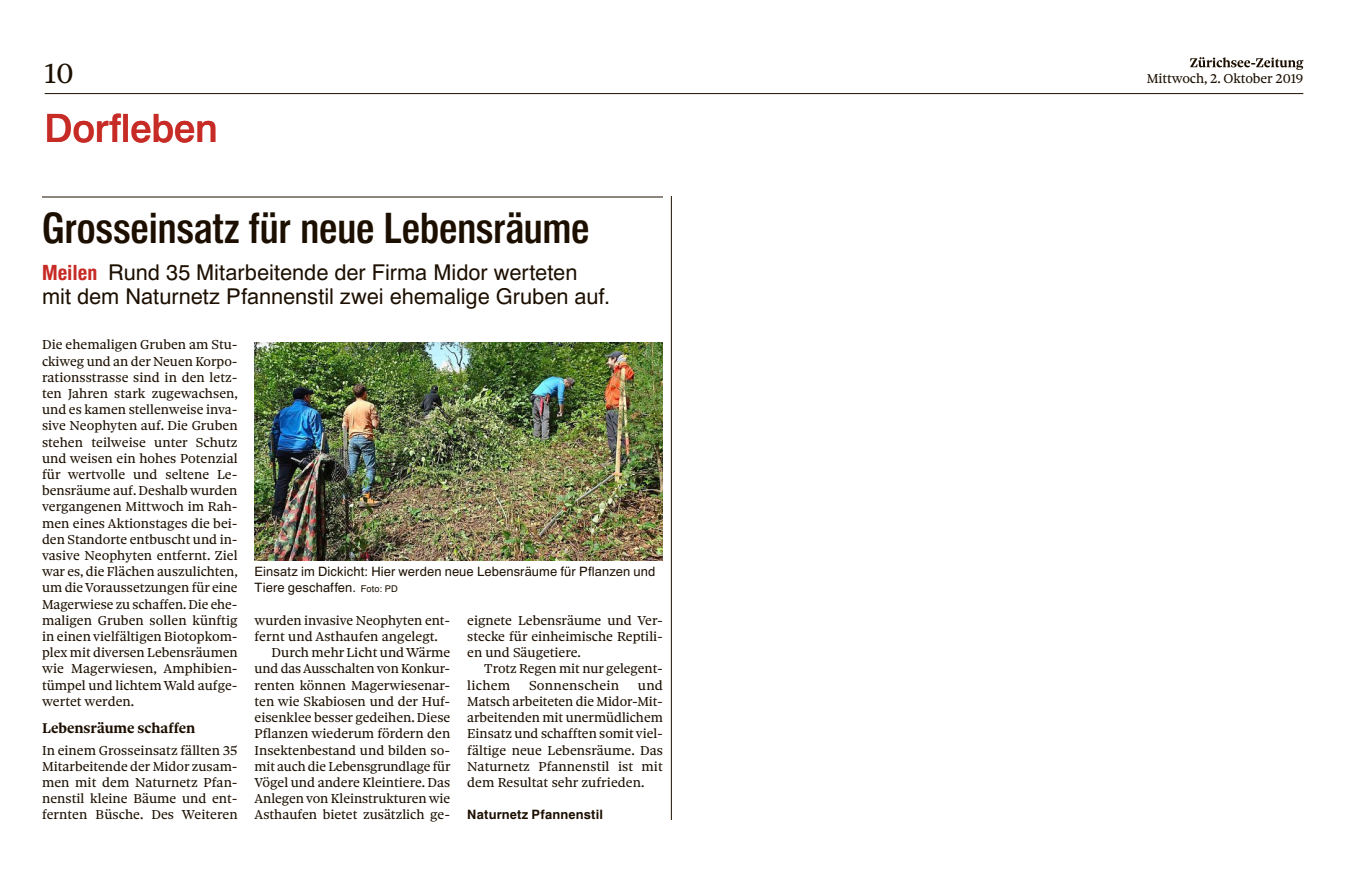
<style>
.page{position:relative;width:1348px;height:880px;background:#fff}
.page>*{position:absolute;margin:0;border:0;box-sizing:border-box;transform-origin:0 0}
.t1{font:42px "Newhouse DT Cond Bold OV BZTEON";letter-spacing:-.01em;color:#1c0f00}
.t2{font:39px "Newhouse DT Medium OV BZTEOK";letter-spacing:-.01em;color:#c72b26}
.t3{font:30px "Sole Serif Text Regular OV BZTEOJ";color:#1c0f00}
.t4{font:21.75px/24px "Newhouse DT Regular OV BZTEOQ";color:#1c0f00}
.t5{font:15px "Sole Serif Text Bold OV BZTEOP";color:#1c0f00}
.t6{font:13.8px/16.2px "Sole Serif Text Regular OV BZTEOJ";color:#1c0f00;text-align:justify}
.t7{font:13.8px "Sole Serif Text Regular OV BZTEOJ";letter-spacing:.02em;color:#1c0f00}
.t8{font:12.9px/16.2px "Newhouse DT Regular OV BZTEOQ";letter-spacing:.01em;color:#1c0f00}
.t9{font:12.9px "Newhouse DT Bold OV BZTEOM";letter-spacing:.015em;color:#1c0f00}
.s1{font-family:"Newhouse DT Cond Ext Bold OV BZTEOL";font-size:21px;color:#c72b26}
.s2{font-size:9.3px}
</style>
<div class="page">
<hr style="left:45px;top:93px;width:1258px;height:1px;background:#1c0f00">
<svg style="left:1190px;top:57px;width:113px;height:13px"></svg>
<hr style="left:42px;top:197px;width:621px;height:1px;background:#1c0f00">
<img style="left:255px;top:342px;width:408px;height:218px">
<hr style="left:671px;top:197px;width:1px;height:622px;background:#1c0f00">
<h3 class="t3" style="left:45px;top:56px;width:31px">10</h3>
<p class="t6" style="left:1147px;top:71px;width:158px">Mittwoch, 2. Oktober 2019</p>
<h2 class="t2" style="left:45px;top:105px;width:175px">Dorfleben</h2>
<h1 class="t1" style="left:42px;top:204px;width:549px">Grosseinsatz für neue Lebensräume</h1>
<h3 class="t4" style="left:42px;top:260px;width:570px"><span class="s1">Meilen</span> Rund 35 Mitarbeitende der Firma Midor werteten mit dem Naturnetz Pfannenstil zwei ehemalige Gruben auf.</h3>
<p class="t6" style="left:42px;top:336px;width:198px">Die ehemaligen Gruben am Stu&shy;ckiweg und an der Neuen Korpo&shy;rationsstrasse sind in den letz&shy;ten Jahren stark zugewachsen, und es kamen stellenweise inva&shy;sive Neophyten auf. Die Gruben stehen teilweise unter Schutz und weisen ein hohes Potenzial für wertvolle und seltene Le&shy;bensräume auf. Deshalb wurden vergangenen Mittwoch im Rah&shy;men eines Aktionstages die bei&shy;den Standorte entbuscht und in&shy;vasive Neophyten entfernt. Ziel war es, die Flächen auszulichten, um dieVoraussetzungen für eine Magerwiese zu schaffen.Die ehe&shy;maligen Gruben sollen künftig in einen vielfältigen Biotopkom&shy;plex mit diversen Lebensräumen wie Magerwiesen, Amphibien&shy;tümpel und lichtemWald aufge&shy;wertet werden.</p>
<p class="t5" style="left:42px;top:719px;width:155px">Lebensräume schaffen</p>
<p class="t6" style="left:42px;top:741px;width:197px">In einem Grosseinsatz fällten 35<br>Mitarbeitende der Midor zusam&shy;men mit dem Naturnetz Pfan&shy;nenstil kleine Bäume und ent&shy;fernten Büsche. Des Weiteren</p>
<p class="t8" style="left:255px;top:563px;width:402px">Einsatz im Dickicht: Hier werden neue Lebensräume für Pflanzen und<br>Tiere geschaffen. <span class="s2">Foto: PD</span></p>
<p class="t6" style="left:255px;top:612px;width:197px">wurden invasive Neophyten ent-</p>
<p class="t6" style="left:255px;top:628px;width:185px">fernt und Asthaufen angelegt.</p>
<p class="t6" style="left:272px;top:644px;width:180px">Durch mehr Licht undWärme</p>
<p class="t6" style="left:255px;top:660px;width:197px">und dasAusschaltenvon Konkur-</p>
<p class="t6" style="left:255px;top:676px;width:197px">renten können Magerwiesenar-</p>
<p class="t6" style="left:255px;top:693px;width:197px">ten wie Skabiosen und der Huf-</p>
<p class="t6" style="left:255px;top:709px;width:197px">eisenklee besser gedeihen. Diese</p>
<p class="t6" style="left:255px;top:725px;width:197px">Pflanzen wiederum fördern den</p>
<p class="t6" style="left:255px;top:741px;width:197px">Insektenbestand und bilden so-</p>
<p class="t6" style="left:255px;top:757px;width:197px">mit auch die Lebensgrundlage für</p>
<p class="t6" style="left:255px;top:774px;width:197px">Vögel und andere Kleintiere. Das</p>
<p class="t6" style="left:255px;top:790px;width:197px">Anlegen von Kleinstrukturenwie</p>
<p class="t6" style="left:255px;top:806px;width:197px">Asthaufen bietet zusätzlich ge-</p>
<p class="t6" style="left:467px;top:612px;width:197px">eignete Lebensräume und Ver&shy;stecke für einheimische Reptili&shy;en und Säugetiere.</p>
<p class="t6" style="left:467px;top:660px;width:197px;text-indent:17px">Trotz Regen mit nur gelegent&shy;lichem</p>
<p class="t6" style="left:467px;top:676px;width:197px;text-indent:171px">und Matsch arbeiteten die Midor-Mit&shy;arbeitenden mit unermüdlichem Einsatz und schafften somit viel&shy;fältige neue Lebensräume. Das Naturnetz Pfannenstil ist mit dem Resultat sehr zufrieden.</p>
<p class="t9" style="left:467px;top:807px;width:137px">Naturnetz Pfannenstil</p>
<p class="t7" style="left:529px;top:676px;width:92px">Sonnenschein</p>
</div>
